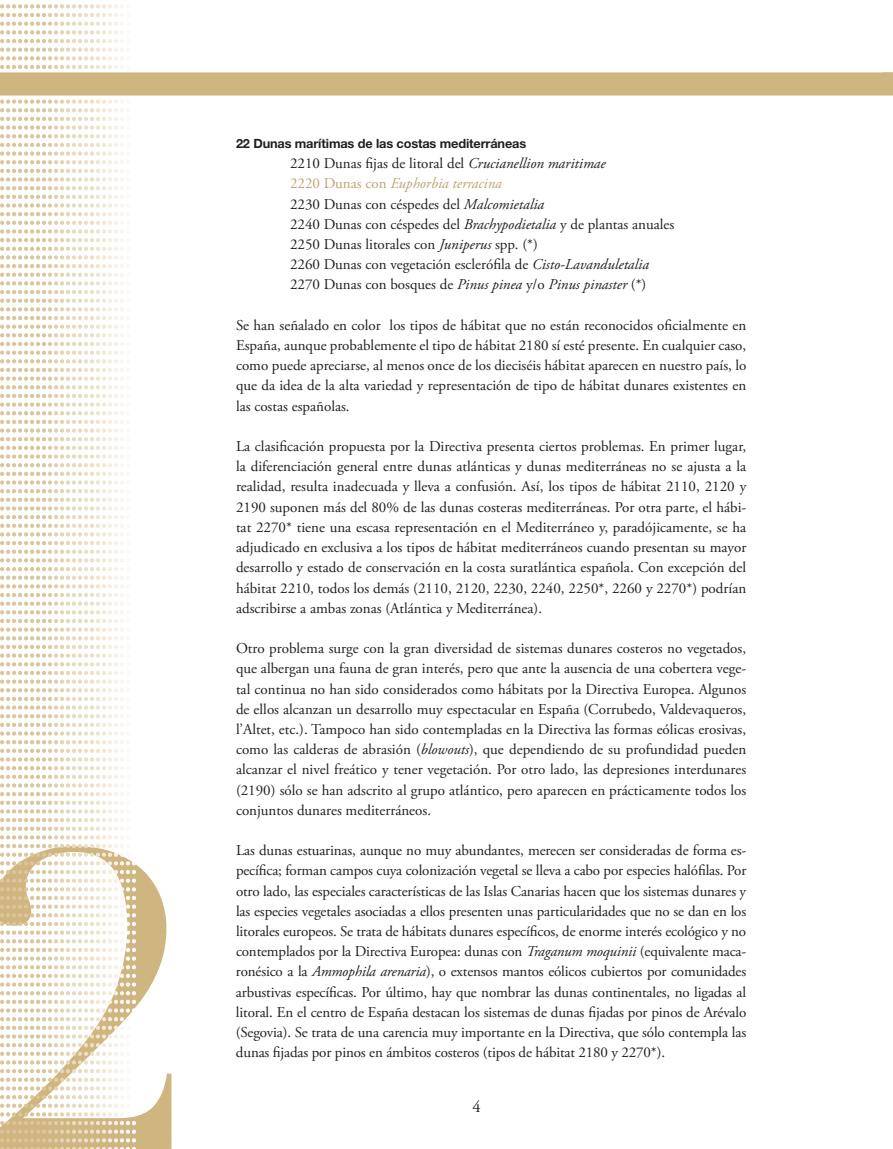
<style>
.page{position:relative;width:893px;height:1149px;background:#fff}
.page>*{position:absolute;margin:0;border:0;box-sizing:border-box;transform-origin:0 0}
.t1{font:16.5px "Adobe Garamond Pro";color:#231f20}
.t2{font:15px/20.2px "Adobe Garamond Pro";color:#231f20;text-align:justify}
.t3{font:italic 15px "Adobe Garamond Pro";color:#bca476}
.ladillo_2_nivel{font:700 12.75px "Helvetica Neue LT Std";letter-spacing:-.01em;color:#231f20}
.s1{font-style:italic}
.s2{font-style:normal}
</style>
<div class="page">
<svg style="left:136px;top:864px;width:35px;height:284px"></svg>
<svg style="left:0;top:4px;width:136px;height:1145px"></svg>
<hr style="left:0;top:95px;width:893px;height:1px;background:#cfb580">
<div style="left:0;top:73px;width:893px;height:22px;background:#cfb580"></div>
<p class="ladillo_2_nivel" style="left:236px;top:135px;width:292px">22 Dunas marítimas de las costas mediterráneas</p>
<p class="t2" style="left:290px;top:154px;width:317px">2210 Dunas fijas de litoral del <span class="s1">Crucianellion maritimae</span></p>
<p class="t3" style="left:290px;top:174px;width:213px"><span class="s2">2220 Dunas con</span> Euphorbia terracina</p>
<p class="t2" style="left:290px;top:194px;width:256px">2230 Dunas con céspedes del <span class="s1">Malcomietalia</span></p>
<p class="t2" style="left:290px;top:214px;width:386px">2240 Dunas con céspedes del <span class="s1">Brachypodietalia</span> y de plantas anuales</p>
<p class="t2" style="left:290px;top:234px;width:249px">2250 Dunas litorales con <span class="s1">Juniperus</span> spp. (*)</p>
<p class="t2" style="left:290px;top:255px;width:361px">2260 Dunas con vegetación esclerófila de <span class="s1">Cisto-Lavanduletalia</span></p>
<p class="t2" style="left:290px;top:275px;width:358px">2270 Dunas con bosques de <span class="s1">Pinus pinea</span> y/o <span class="s1">Pinus pinaster</span> (*)</p>
<p class="t2" style="left:236px;top:315px;width:512px">Se han señalado en color los tipos de hábitat que no están reconocidos oficialmente en España, aunque probablemente el tipo de hábitat 2180 sí esté presente. En cualquier caso, como puede apreciarse, al menos once de los dieciséis hábitat aparecen en nuestro país, lo que da idea de la alta variedad y representación de tipo de hábitat dunares existentes en las costas españolas.</p>
<p class="t2" style="left:236px;top:436px;width:512px">La clasificación propuesta por la Directiva presenta ciertos problemas. En primer lugar, la diferenciación general entre dunas atlánticas y dunas mediterráneas no se ajusta a la realidad, resulta inadecuada y lleva a confusión. Así, los tipos de hábitat 2110, 2120 y 2190 suponen más del 80% de las dunas costeras mediterráneas. Por otra parte, el hábi&shy;tat 2270* tiene una escasa representación en el Mediterráneo y, paradójicamente, se ha adjudicado en exclusiva a los tipos de hábitat mediterráneos cuando presentan su mayor desarrollo y estado de conservación en la costa suratlántica española. Con excepción del hábitat 2210, todos los demás (2110, 2120, 2230, 2240, 2250*, 2260 y 2270*) podrían adscribirse a ambas zonas (Atlántica y Mediterránea).</p>
<p class="t2" style="left:236px;top:638px;width:512px">Otro problema surge con la gran diversidad de sistemas dunares costeros no vegetados, que albergan una fauna de gran interés, pero que ante la ausencia de una cobertera vege&shy;tal continua no han sido considerados como hábitats por la Directiva Europea. Algunos de ellos alcanzan un desarrollo muy espectacular en España (Corrubedo, Valdevaqueros, l’Altet, etc.). Tampoco han sido contempladas en la Directiva las formas eólicas erosivas, como las calderas de abrasión (<span class="s1">blowouts</span>), que dependiendo de su profundidad pueden alcanzar el nivel freático y tener vegetación. Por otro lado, las depresiones interdunares (2190) sólo se han adscrito al grupo atlántico, pero aparecen en prácticamente todos los conjuntos dunares mediterráneos.</p>
<p class="t2" style="left:236px;top:840px;width:512px">Las dunas estuarinas, aunque no muy abundantes, merecen ser consideradas de forma es&shy;pecífica; forman campos cuya colonización vegetal se lleva a cabo por especies halófilas. Por otro lado, las especiales características de las Islas Canarias hacen que los sistemas dunares y las especies vegetales asociadas a ellos presenten unas particularidades que no se dan en los litorales europeos. Se trata de hábitats dunares específicos, de enorme interés ecológico y no contemplados por la Directiva Europea: dunas con <span class="s1">Traganum moquinii</span> (equivalente maca&shy;ronésico a la <span class="s1">Ammophila arenaria</span>), o extensos mantos eólicos cubiertos por comunidades arbustivas específicas. Por último, hay que nombrar las dunas continentales, no ligadas al litoral. En el centro de España destacan los sistemas de dunas fijadas por pinos de Arévalo (Segovia). Se trata de una carencia muy importante en la Directiva, que sólo contempla las dunas fijadas por pinos en ámbitos costeros (tipos de hábitat 2180 y 2270*).</p>
<p class="t1" style="left:472px;top:1096px;width:10px">4</p>
</div>
